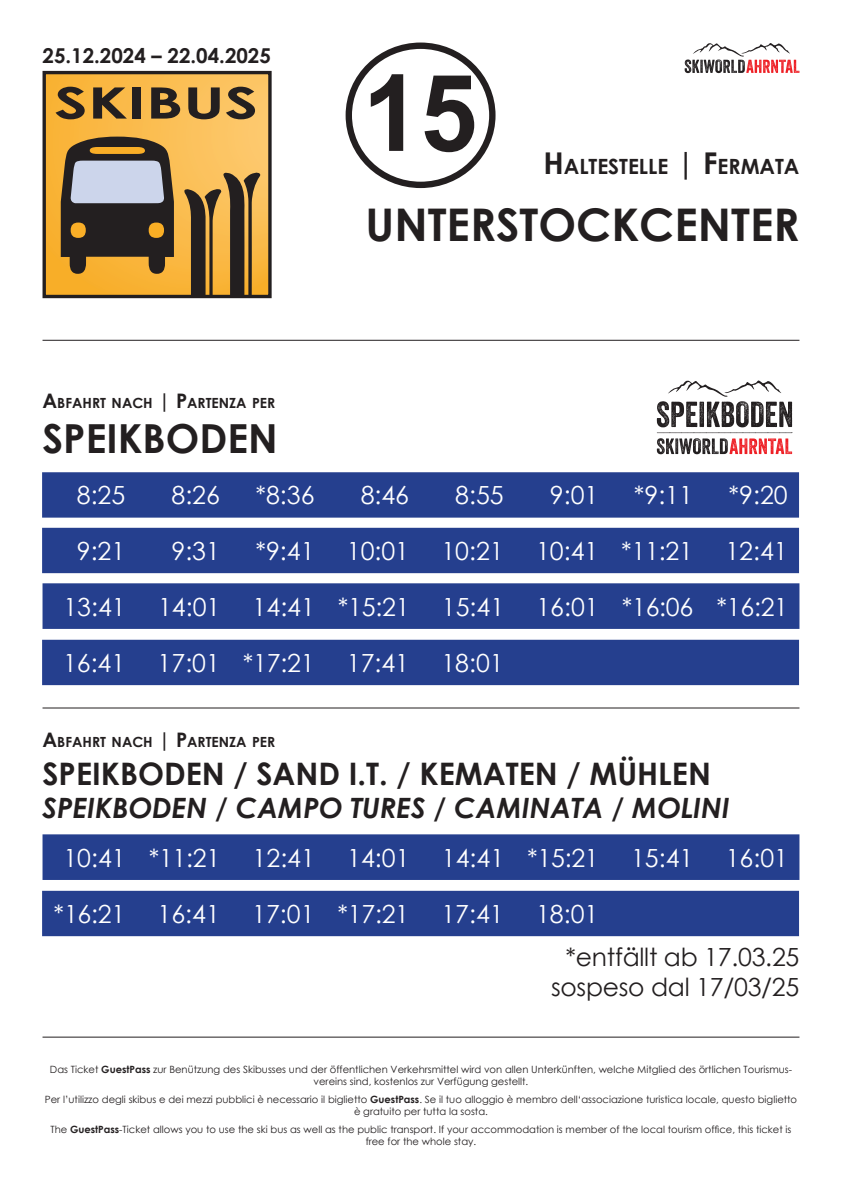
<style>
.page{position:relative;width:842px;height:1191px;background:#fff}
.page>*{position:absolute;margin:0;border:0;box-sizing:border-box;transform-origin:0 0}
.t1{font:700 106.6px "Arial Narrow";color:#231f20;scale:1.18 1}
.t2{font:700 45px "Century Gothic";color:#231f20}
.t3{font:700 43.3px "Century Gothic";color:#231f20;scale:1.49 1}
.t4{font:700 40px "Century Gothic";color:#231f20}
.t5{font:700 31px "Century Gothic";color:#231f20}
.t6{font:italic 700 28px "Century Gothic";color:#231f20}
.t7{font:25px "Century Gothic";color:#fff}
.t8{font:25px/30px "Century Gothic";letter-spacing:-.01em;color:#231f20;text-align:center}
.t9{font:700 21px "Century Gothic";color:#231f20}
.t10{font:700 20.5px "Century Gothic";color:#231f20}
.t11{font:700 14px "Century Gothic";color:#231f20}
.t12{font:10px/12px "Century Gothic";color:#231f20;text-align:center}
.s1{font-size:20px}
.s2{font-size:30px}
.s3{font-weight:700}
</style>
<div class="page">
<img style="left:47px;top:75px;width:221px;height:219px">
<div style="left:43px;top:71px;width:229px;height:227px;border:3px solid #231f20"></div>
<svg style="left:61px;top:137px;width:113px;height:137px"></svg>
<div style="left:149px;top:222px;width:15px;height:16px;background:#f9ae25;border-radius:50%"></div>
<svg style="left:184px;top:171px;width:76px;height:124px"></svg>
<hr style="left:43px;top:340px;width:756px;height:1px;background:#231f20">
<svg style="left:685px;top:43px;width:114px;height:30px"></svg>
<hr style="left:43px;top:1036px;width:756px;height:1px;background:#231f20">
<div style="left:43px;top:834px;width:756px;height:46px;background:#253f8e"></div>
<div style="left:42px;top:472px;width:757px;height:45px;background:#253f8e"></div>
<div style="left:42px;top:528px;width:757px;height:45px;background:#253f8e"></div>
<div style="left:42px;top:890px;width:757px;height:46px;background:#253f8e"></div>
<hr style="left:43px;top:707px;width:756px;height:1px;background:#231f20">
<div style="left:43px;top:583px;width:756px;height:46px;background:#253f8e"></div>
<div style="left:42px;top:640px;width:757px;height:45px;background:#253f8e"></div>
<svg style="left:657px;top:380px;width:136px;height:74px"></svg>
<div style="left:346px;top:43px;width:149px;height:145px;border:6px solid #231f20;border-radius:50%"></div>
<h3 class="t10" style="left:43px;top:40px;width:230px">25.12.2024 – 22.04.2025</h3>
<h3 class="t3" style="left:54px;top:70px;width:138px">SKIBUS</h3>
<h3 class="t11" style="left:43px;top:392px;width:234px"><span class="s1">A</span>BFAHRT NACH <span class="s1">| P</span>ARTENZA PER</h3>
<h3 class="t4" style="left:43px;top:408px;width:237px">SPEIKBODEN</h3>
<h1 class="t1" style="left:363px;top:33px;width:99px">15</h1>
<h3 class="t9" style="left:543px;top:150px;width:258px"><span class="s2">H</span>ALTESTELLE <span class="s2">| F</span>ERMATA</h3>
<h2 class="t2" style="left:366px;top:191px;width:435px">UNTERSTOCKCENTER</h2>
<h3 class="t7" style="left:77px;top:478px;width:50px">8:25</h3>
<h3 class="t7" style="left:171px;top:478px;width:50px">8:26</h3>
<h3 class="t7" style="left:255px;top:478px;width:61px">*8:36</h3>
<h3 class="t7" style="left:361px;top:478px;width:50px">8:46</h3>
<h3 class="t7" style="left:455px;top:478px;width:50px">8:55</h3>
<h3 class="t7" style="left:550px;top:478px;width:50px">9:01</h3>
<h3 class="t7" style="left:634px;top:478px;width:61px">*9:11</h3>
<h3 class="t7" style="left:729px;top:478px;width:61px">*9:20</h3>
<h3 class="t7" style="left:77px;top:533px;width:50px">9:21</h3>
<h3 class="t7" style="left:171px;top:533px;width:50px">9:31</h3>
<h3 class="t7" style="left:255px;top:533px;width:61px">*9:41</h3>
<h3 class="t7" style="left:347px;top:533px;width:64px">10:01</h3>
<h3 class="t7" style="left:441px;top:533px;width:64px">10:21</h3>
<h3 class="t7" style="left:536px;top:533px;width:158px">10:41 *11:21</h3>
<h3 class="t7" style="left:725px;top:533px;width:64px">12:41</h3>
<h3 class="t7" style="left:63px;top:589px;width:64px">13:41</h3>
<h3 class="t7" style="left:158px;top:589px;width:64px">14:01</h3>
<h3 class="t7" style="left:253px;top:589px;width:158px">14:41 *15:21</h3>
<h3 class="t7" style="left:442px;top:589px;width:64px">15:41</h3>
<h3 class="t7" style="left:536px;top:589px;width:253px">16:01 *16:06 *16:21</h3>
<h3 class="t7" style="left:63px;top:645px;width:64px">16:41</h3>
<h3 class="t7" style="left:158px;top:645px;width:158px">17:01 *17:21</h3>
<h3 class="t7" style="left:347px;top:645px;width:64px">17:41</h3>
<h3 class="t7" style="left:441px;top:645px;width:64px">18:01</h3>
<h3 class="t11" style="left:43px;top:731px;width:234px"><span class="s1">A</span>BFAHRT NACH <span class="s1">| P</span>ARTENZA PER</h3>
<h3 class="t5" style="left:43px;top:750px;width:670px">SPEIKBODEN / SAND I.T. / KEMATEN / MÜHLEN</h3>
<h3 class="t6" style="left:43px;top:786px;width:689px">SPEIKBODEN / CAMPO TURES / CAMINATA / MOLINI</h3>
<h3 class="t7" style="left:63px;top:840px;width:158px">10:41 *11:21</h3>
<h3 class="t7" style="left:253px;top:840px;width:64px">12:41</h3>
<h3 class="t7" style="left:347px;top:840px;width:64px">14:01</h3>
<h3 class="t7" style="left:442px;top:840px;width:158px">14:41 *15:21</h3>
<h3 class="t7" style="left:631px;top:840px;width:64px">15:41</h3>
<h3 class="t7" style="left:726px;top:840px;width:64px">16:01</h3>
<h3 class="t7" style="left:54px;top:896px;width:73px">*16:21</h3>
<h3 class="t7" style="left:158px;top:896px;width:64px">16:41</h3>
<h3 class="t7" style="left:252px;top:896px;width:158px">17:01 *17:21</h3>
<h3 class="t7" style="left:441px;top:896px;width:64px">17:41</h3>
<h3 class="t7" style="left:536px;top:896px;width:64px">18:01</h3>
<h3 class="t8" style="left:551px;top:941px;width:250px">*entfällt ab 17.03.25 sospeso dal 17/03/25</h3>
<p class="t12" style="left:50px;top:1063px;width:744px">Das Ticket <span class="s3">GuestPass</span> zur Benützung des Skibusses und der öffentlichen Verkehrsmittel wird von allen Unterkünften, welche Mitglied des örtlichen Tourismus&shy;vereins sind, kostenlos zur Verfügung gestellt.</p>
<p class="t12" style="left:45px;top:1093px;width:754px">Per l’utilizzo degli skibus e dei mezzi pubblici è necessario il biglietto <span class="s3">GuestPass</span>. Se il tuo alloggio è membro dell‘associazione turistica locale, questo biglietto è gratuito per tutta la sosta.</p>
<p class="t12" style="left:50px;top:1123px;width:742px">The <span class="s3">GuestPass</span>-Ticket allows you to use the ski bus as well as the public transport. If your accommodation is member of the local tourism office, this ticket is free for the whole stay.</p>
</div>
